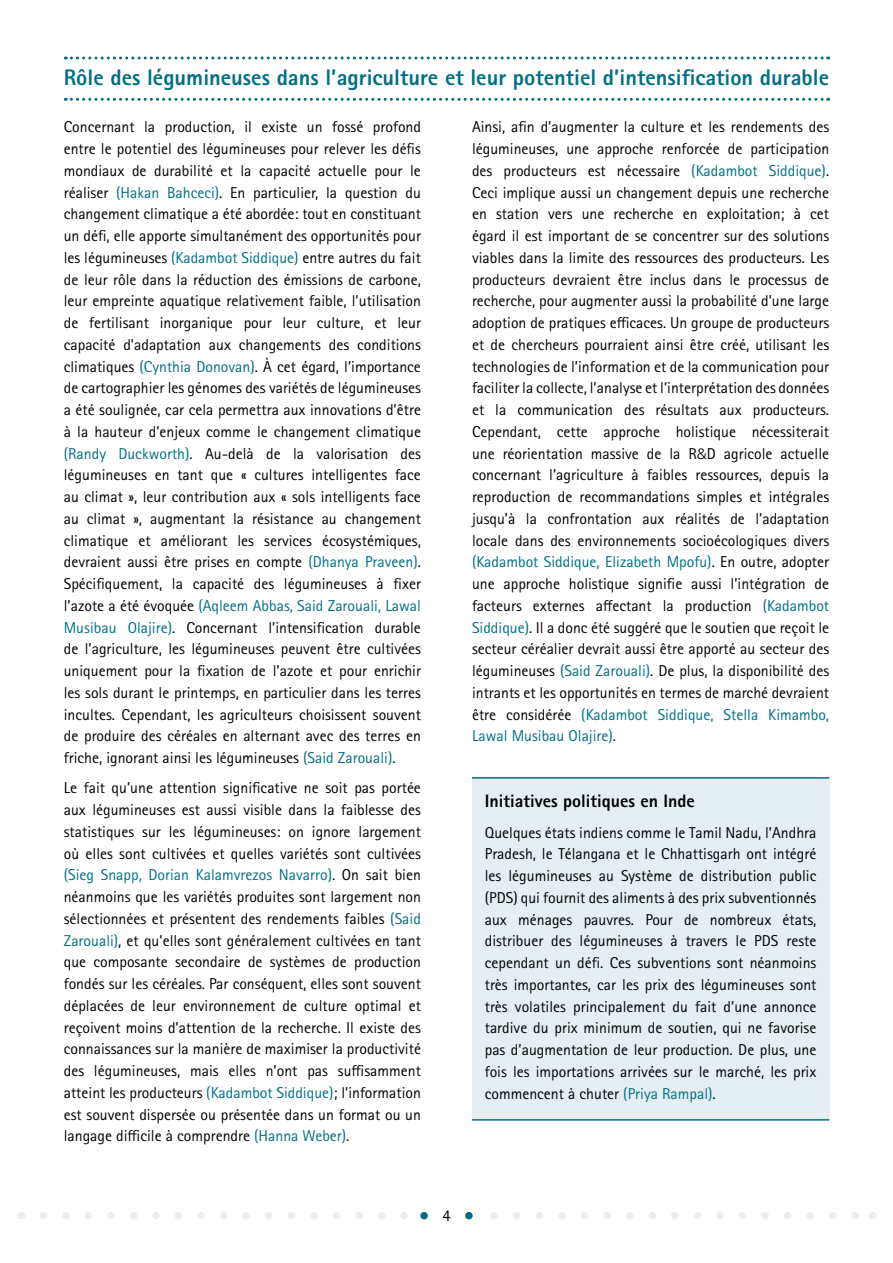
<style>
.page{position:relative;width:893px;height:1263px;background:#fff}
.page>*{position:absolute;margin:0;border:0;box-sizing:border-box;transform-origin:0 0}
.t1{font:800 22.5px "Rotis Sans Serif Std";color:#006f85}
.t2{font:800 18px "Rotis Sans Serif Std";color:#000}
.t3{font:16.5px "Rotis Sans Serif Std";color:#000}
.t4{font:15.75px/21.8px "Rotis Sans Serif Std";color:#000;text-align:justify}
.s1{color:#006f85}
.s2{font-family:"Frutiger LT Pro";font-weight:300;font-size:15px}
</style>
<div class="page">
<svg style="left:43px;top:1212px;width:816px;height:7px"></svg>
<div style="left:419px;top:1204px;width:55px;height:23px;background:#fff"></div>
<div style="left:420px;top:1212px;width:8px;height:7px;background:#006f85;border-radius:50%"></div>
<div style="left:465px;top:1212px;width:8px;height:7px;background:#006f85;border-radius:50%"></div>
<svg style="left:65px;top:57px;width:764px;height:3px"></svg>
<svg style="left:65px;top:98px;width:764px;height:3px"></svg>
<div style="left:472px;top:778px;width:357px;height:342px;background:#e5eef3"></div>
<hr style="left:472px;top:777px;width:357px;height:2px;background:#006f85">
<hr style="left:472px;top:1119px;width:357px;height:1px;background:#006f85">
<h1 class="t1" style="left:64px;top:63px;width:767px">Rôle des légumineuses dans l’agriculture et leur potentiel d’intensification durable</h1>
<p class="t4" style="left:64px;top:116px;width:359px">Concernant la production, il existe un fossé profond entre le potentiel des légumineuses pour relever les défis mondiaux de durabilité et la capacité actuelle pour le réaliser <span class="s1">(Hakan Bahceci)</span>. En particulier, la question du changement climatique a été abordée: tout en constituant un défi, elle apporte simultanément des opportunités pour les légumineuses <span class="s1">(Kadambot Siddique)</span> entre autres du fait de leur rôle dans la réduction des émissions de carbone, leur empreinte aquatique relativement faible, l’utilisation de fertilisant inorganique pour leur culture, et leur capacité d’adaptation aux changements des conditions climatiques <span class="s1">(Cynthia Donovan)</span>. À cet égard, l’importance de cartographier les génomes des variétés de légumineuses a été soulignée, car cela permettra aux innovations d’être à la hauteur d’enjeux comme le changement climatique <span class="s1">(Randy Duckworth)</span>. Au-delà de la valorisation des légumineuses en tant que « cultures intelligentes face au climat », leur contribution aux « sols intelligents face au climat », augmentant la résistance au changement climatique et améliorant les services écosystémiques, devraient aussi être prises en compte <span class="s1">(Dhanya Praveen)</span>.<br>Spécifiquement, la capacité des légumineuses à fixer l’azote a été évoquée <span class="s1">(Aqleem Abbas, Said Zarouali, Lawal Musibau Olajire)</span>. Concernant l’intensification durable de l’agriculture, les légumineuses peuvent être cultivées uniquement pour la fixation de l’azote et pour enrichir les sols durant le printemps, en particulier dans les terres incultes. Cependant, les agriculteurs choisissent souvent de produire des céréales en alternant avec des terres en friche, ignorant ainsi les légumineuses <span class="s1">(Said Zarouali)</span>.</p>
<p class="t4" style="left:64px;top:777px;width:359px">Le fait qu’une attention significative ne soit pas portée aux légumineuses est aussi visible dans la faiblesse des statistiques sur les légumineuses: on ignore largement où elles sont cultivées et quelles variétés sont cultivées <span class="s1">(Sieg Snapp, Dorian Kalamvrezos Navarro)</span>. On sait bien néanmoins que les variétés produites sont largement non sélectionnées et présentent des rendements faibles <span class="s1">(Said Zarouali)</span>, et qu’elles sont généralement cultivées en tant que composante secondaire de systèmes de production fondés sur les céréales. Par conséquent, elles sont souvent déplacées de leur environnement de culture optimal et reçoivent moins d’attention de la recherche. Il existe des connaissances sur la manière de maximiser la productivité des légumineuses, mais elles n’ont pas suffisamment atteint les producteurs <span class="s1">(Kadambot Siddique)</span>; l’information est souvent dispersée ou présentée dans un format ou un langage difficile à comprendre <span class="s1">(Hanna Weber)</span>.</p>
<p class="t4" style="left:472px;top:116px;width:359px">Ainsi, afin d’augmenter la culture et les rendements des légumineuses, une approche renforcée de participation des producteurs est nécessaire <span class="s1">(Kadambot Siddique)</span>.<br>Ceci implique aussi un changement depuis une recherche en station vers une recherche en exploitation; à cet égard il est important de se concentrer sur des solutions viables dans la limite des ressources des producteurs. Les producteurs devraient être inclus dans le processus de recherche, pour augmenter aussi la probabilité d’une large adoption de pratiques efficaces. Un groupe de producteurs et de chercheurs pourraient ainsi être créé, utilisant les technologies de l’information et de la communication pour faciliter la collecte, l’analyse et l’interprétation des données et la communication des résultats aux producteurs.<br>Cependant, cette approche holistique nécessiterait une réorientation massive de la R<span class="s2">&amp;</span>D agricole actuelle concernant l’agriculture à faibles ressources, depuis la reproduction de recommandations simples et intégrales jusqu’à la confrontation aux réalités de l’adaptation locale dans des environnements socioécologiques divers <span class="s1">(Kadambot Siddique, Elizabeth Mpofu)</span>. En outre, adopter une approche holistique signifie aussi l’intégration de facteurs externes affectant la production <span class="s1">(Kadambot Siddique)</span>. Il a donc été suggéré que le soutien que reçoit le secteur céréalier devrait aussi être apporté au secteur des légumineuses <span class="s1">(Said Zarouali)</span>. De plus, la disponibilité des intrants et les opportunités en termes de marché devraient être considérée <span class="s1">(Kadambot Siddique, Stella Kimambo, Lawal Musibau Olajire)</span>.</p>
<p class="t2" style="left:485px;top:790px;width:211px">Initiatives politiques en Inde</p>
<p class="t4" style="left:485px;top:821px;width:333px">Quelques états indiens comme le Tamil Nadu, l’Andhra Pradesh, le Télangana et le Chhattisgarh ont intégré les légumineuses au Système de distribution public (PDS) qui fournit des aliments à des prix subventionnés aux ménages pauvres. Pour de nombreux états, distribuer des légumineuses à travers le PDS reste cependant un défi. Ces subventions sont néanmoins très importantes, car les prix des légumineuses sont très volatiles principalement du fait d’une annonce tardive du prix minimum de soutien, qui ne favorise pas d’augmentation de leur production. De plus, une fois les importations arrivées sur le marché, les prix commencent à chuter <span class="s1">(Priya Rampal)</span>.</p>
<p class="t3" style="left:442px;top:1206px;width:10px">4</p>
</div>
